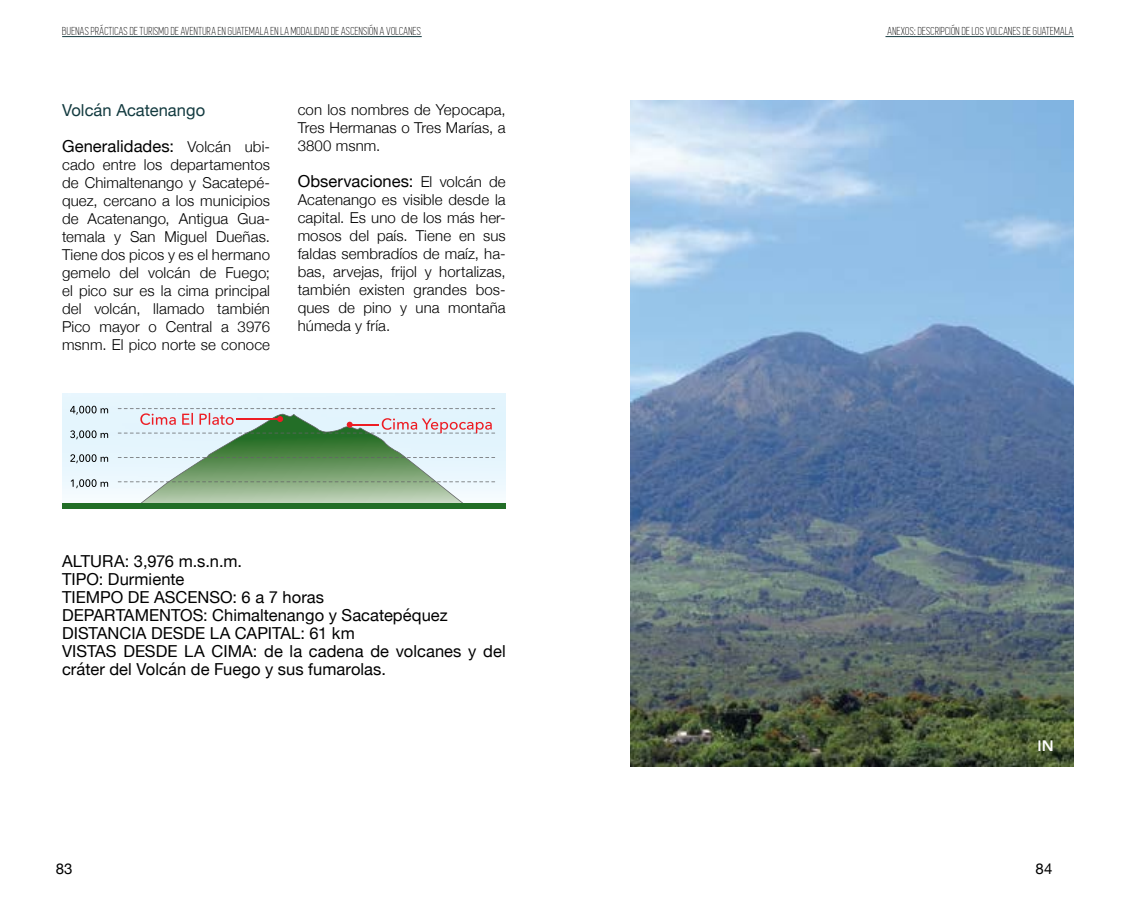
<style>
.page{position:relative;width:1136px;height:915px;background:#fff}
.page>*{position:absolute;margin:0;border:0;box-sizing:border-box;transform-origin:0 0}
.t1{font:16.5px/18px "Helvetica Neue";color:#000}
.t2{font:16.5px/36px "Helvetica Neue";letter-spacing:.005em;color:#123a3f}
.t3{font:300 15px/18px "Helvetica Neue";letter-spacing:.005em;color:#000;text-align:justify}
.t4{font:15px "Helvetica Neue";color:#000}
.t5{font:800 15px "Avenir LT Std";color:#fff}
.t6{font:12px "Simplifica";letter-spacing:.02em;color:#000}
.s1{color:#000}
.s2{font-weight:300;font-size:15px;color:#000}
.s3{font-weight:300;font-size:15px}
</style>
<div class="page">
<hr style="left:885px;top:36px;width:188px;height:1px;background:#123a3f">
<hr style="left:62px;top:36px;width:359px;height:1px;background:#123a3f">
<img style="left:630px;top:100px;width:443px;height:666px">
<img style="left:62px;top:393px;width:444px;height:116px">
<div style="left:62px;top:503px;width:443px;height:5px;background:#226e27"></div>
<svg style="left:70px;top:405px;width:38px;height:9px"></svg>
<svg style="left:70px;top:430px;width:38px;height:9px"></svg>
<svg style="left:70px;top:454px;width:38px;height:9px"></svg>
<svg style="left:71px;top:479px;width:37px;height:9px"></svg>
<svg style="left:118px;top:408px;width:377px;height:95px;background:#aec4b1"></svg>
<p class="t6" style="left:62px;top:25px;width:360px">BUENAS PRÁCTICAS DE TURISMO DE AVENTURA EN GUATEMALA EN LA MODALIDAD DE ASCENSIÓN A VOLCANES</p>
<p class="t2" style="left:62px;top:93px;width:209px">Volcán Acatenango<br><span class="s1">Generalidades:</span> <span class="s2">Volcán ubi-</span></p>
<p class="t3" style="left:62px;top:154px;width:209px">cado entre los departamentos de Chimaltenango y Sacatepé&shy;quez, cercano a los municipios de Acatenango, Antigua Gua&shy;temala y San Miguel Dueñas.<br>Tiene dos picos y es el hermano gemelo del volcán de Fuego; el pico sur es la cima principal del volcán, llamado también Pico mayor o Central a 3976 msnm. El pico norte se conoce</p>
<p class="t3" style="left:298px;top:99px;width:209px">con los nombres de Yepocapa, Tres Hermanas o Tres Marías, a 3800 msnm.</p>
<p class="t1" style="left:298px;top:173px;width:209px">Observaciones: <span class="s3">El volcán de</span></p>
<p class="t3" style="left:298px;top:189px;width:209px">Acatenango es visible desde la capital. Es uno de los más her&shy;mosos del país. Tiene en sus faldas sembradíos de maíz, ha&shy;bas, arvejas, frijol y hortalizas, también existen grandes bos&shy;ques de pino y una montaña húmeda y fría.</p>
<p class="t1" style="left:62px;top:552px;width:445px">ALTURA: 3,976 m.s.n.m.<br>TIPO: Durmiente<br>TIEMPO DE ASCENSO: 6 a 7 horas<br>DEPARTAMENTOS: Chimaltenango y Sacatepéquez DISTANCIA DESDE LA CAPITAL: 61 km<br>VISTAS DESDE LA CIMA: de la cadena de volcanes y del cráter del Volcán de Fuego y sus fumarolas.</p>
<p class="t6" style="left:887px;top:25px;width:187px">ANEXOS: DESCRIPCIÓN DE LOS VOLCANES DE GUATEMALA</p>
<p class="t5" style="left:1037px;top:736px;width:18px">IN</p>
<p class="t4" style="left:56px;top:857px;width:18px">83</p>
<p class="t4" style="left:1035px;top:857px;width:18px">84</p>
</div>
